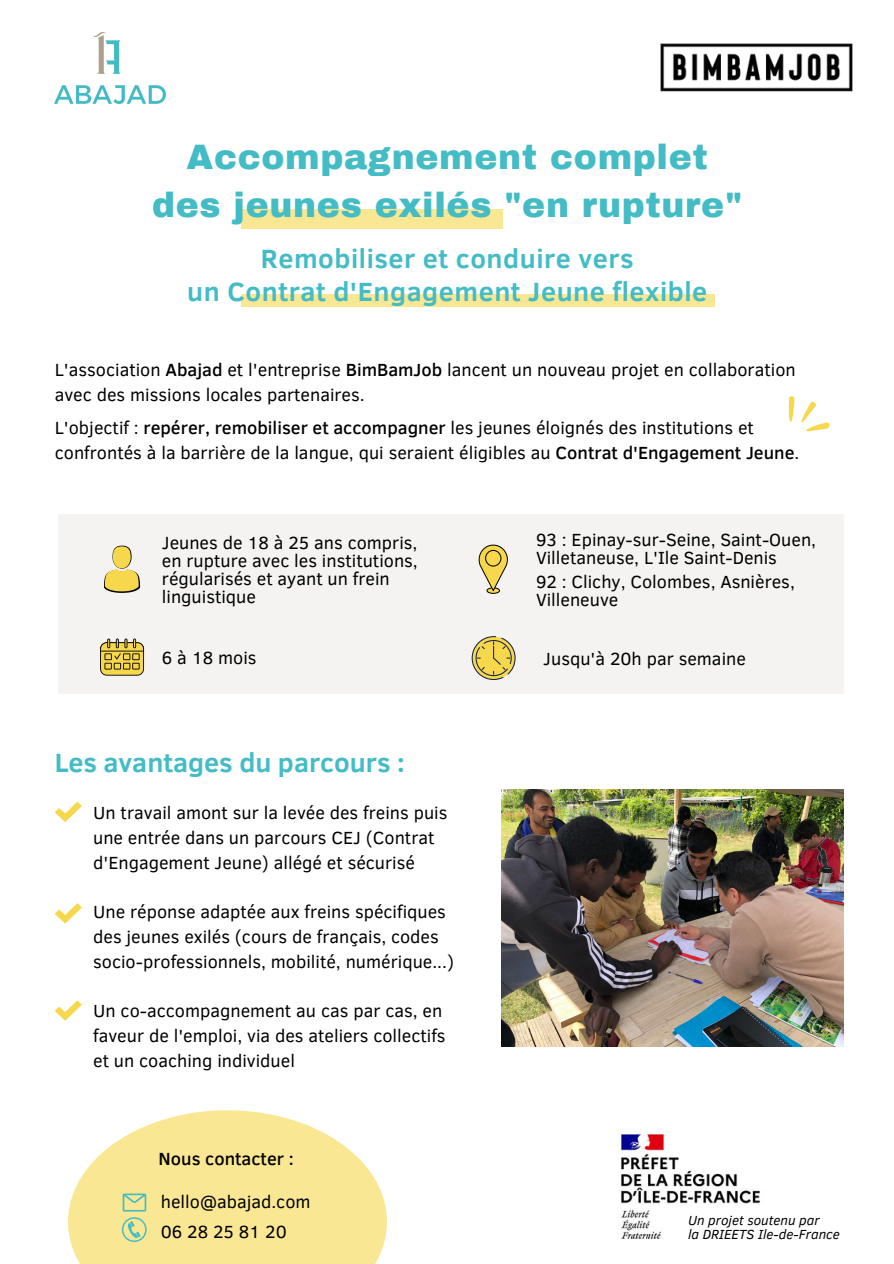
<style>
.page{position:relative;width:894px;height:1264px;background:#fff}
.page>*{position:absolute;margin:0;border:0;box-sizing:border-box;transform-origin:0 0}
.t1{font:900 34.5px/48px "Archivo";letter-spacing:.02em;color:#43bcc5;text-align:center}
.t2{font:700 27px/32.2px "Clear Sans";letter-spacing:.02em;color:#43bcc5;text-align:center}
.t3{font:700 27px "Clear Sans";color:#43bcc5}
.t4{font:18px/24.8px "Clear Sans";color:#000}
.t5{font:500 18px "Clear Sans";color:#000}
.t6{font:italic 13.5px/13.5px "Clear Sans";color:#000}
.s1{font-weight:500}
</style>
<div class="page">
<img style="left:55px;top:32px;width:110px;height:71px">
<svg style="left:68px;top:1110px;width:319px;height:153px;fill:#fae793"></svg>
<img style="left:660px;top:43px;width:193px;height:49px">
<svg style="left:123px;top:1193px;width:23px;height:18px"></svg>
<svg style="left:122px;top:1217px;width:25px;height:24px"></svg>
<img style="left:501px;top:789px;width:342px;height:257px">
<div style="left:241px;top:210px;width:261px;height:19px;background:#fae793"></div>
<div style="left:241px;top:294px;width:473px;height:12px;background:#fae793"></div>
<svg style="left:55px;top:801px;width:27px;height:21px"></svg>
<svg style="left:55px;top:903px;width:27px;height:20px"></svg>
<svg style="left:55px;top:1000px;width:27px;height:20px"></svg>
<img style="left:618px;top:1131px;width:142px;height:108px">
<div style="left:59px;top:514px;width:784px;height:179px;background:#f4f3f1"></div>
<svg style="left:471px;top:636px;width:44px;height:44px"></svg>
<div style="left:486px;top:587px;width:14px;height:7px;border:1px solid #040200;border-radius:50%"></div>
<svg style="left:478px;top:544px;width:29px;height:49px"></svg>
<div style="left:485px;top:550px;width:16px;height:16px;background:#f7d74c;border-radius:50%"></div>
<div style="left:485px;top:550px;width:16px;height:16px;border:1px solid #040200;border-radius:50%"></div>
<svg style="left:100px;top:638px;width:44px;height:37px"></svg>
<svg style="left:112px;top:545px;width:19px;height:23px"></svg>
<div style="left:113px;top:546px;width:18px;height:22px;background:#f7d74c;border-radius:50%"></div>
<svg style="left:104px;top:569px;width:37px;height:24px"></svg>
<svg style="left:788px;top:396px;width:42px;height:36px"></svg>
<h1 class="t1" style="left:152px;top:133px;width:591px">Accompagnement complet des jeunes exilés "en rupture"</h1>
<h2 class="t2" style="left:187px;top:241px;width:521px">Remobiliser et conduire vers<br>un Contrat d'Engagement Jeune flexible</h2>
<p class="t4" style="left:55px;top:356px;width:742px">L'association <span class="s1">Abajad</span> et l'entreprise <span class="s1">BimBamJob</span> lancent un nouveau projet en collaboration avec des missions locales partenaires.</p>
<p class="t4" style="left:55px;top:414px;width:745px">L'objectif : <span class="s1">repérer, remobiliser et accompagner</span> les jeunes éloignés des institutions et confrontés à la barrière de la langue, qui seraient éligibles au <span class="s1">Contrat d'Engagement Jeune</span>.</p>
<p class="t4" style="left:162px;top:533px;width:257px;line-height:18px">Jeunes de 18 à 25 ans compris, en rupture avec les institutions, régularisés et ayant un frein linguistique</p>
<p class="t4" style="left:162px;top:644px;width:96px">6 à 18 mois</p>
<h2 class="t3" style="left:55px;top:743px;width:351px">Les avantages du parcours :</h2>
<p class="t4" style="left:93px;top:799px;width:355px">Un travail amont sur la levée des freins puis une entrée dans un parcours CEJ (Contrat d'Engagement Jeune) allégé et sécurisé</p>
<p class="t4" style="left:93px;top:898px;width:362px">Une réponse adaptée aux freins spécifiques des jeunes exilés (cours de français, codes socio-professionnels, mobilité, numérique...)</p>
<p class="t4" style="left:93px;top:997px;width:354px">Un co-accompagnement au cas par cas, en faveur de l'emploi, via des ateliers collectifs et un coaching individuel</p>
<p class="t5" style="left:158px;top:1145px;width:136px">Nous contacter :</p>
<p class="t4" style="left:161px;top:1185px;width:151px;line-height:30px">hello@abajad.com<br>06 28 25 81 20</p>
<p class="t4" style="left:536px;top:530px;width:281px;line-height:18px">93 : Epinay-sur-Seine, Saint-Ouen,<br>Villetaneuse, L'Ile Saint-Denis</p>
<p class="t4" style="left:536px;top:572px;width:260px;line-height:18px">92 : Clichy, Colombes, Asnières,<br>Villeneuve</p>
<p class="t4" style="left:543px;top:645px;width:204px">Jusqu'à 20h par semaine</p>
<p class="t6" style="left:688px;top:1213px;width:153px">Un projet soutenu par<br>la DRIEETS Ile-de-France</p>
</div>
